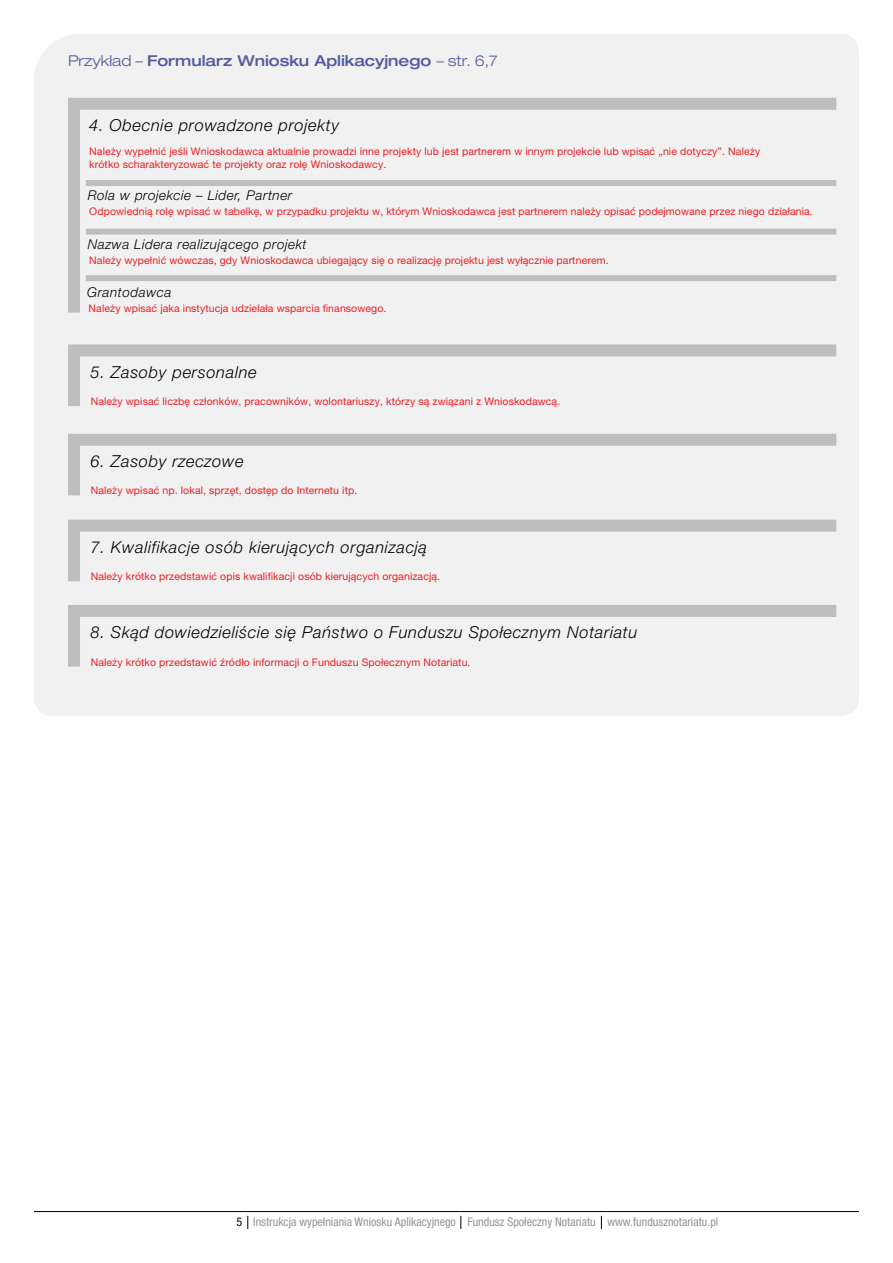
<style>
.page{position:relative;width:893px;height:1263px;background:#fff}
.page>*{position:absolute;margin:0;border:0;box-sizing:border-box;transform-origin:0 0}
.t1{font:italic 300 16.5px "Helvetica Neue LT Pro";letter-spacing:.04em;color:#000}
.t2{font:500 expanded 15px "Helvetica Neue LT Pro";color:#515c9f}
.t3{font:italic 300 13.5px "Helvetica Neue LT Pro";letter-spacing:.04em;color:#000}
.t4{font:condensed 12px "Helvetica Neue LT Pro";color:#939598}
.t5{font:10.5px/12.6px "Helvetica Neue LT Pro";letter-spacing:.01em;color:#ed1d24}
.s1{font-weight:300}
.s2{color:#000}
</style>
<div class="page">
<svg style="left:247px;top:1216px;width:1px;height:13px"></svg>
<svg style="left:461px;top:1216px;width:1px;height:13px"></svg>
<svg style="left:601px;top:1216px;width:1px;height:13px"></svg>
<hr style="left:34px;top:1211px;width:825px;height:1px;background:#000">
<div style="left:34px;top:34px;width:825px;height:682px;background:#f1f1f2"></div>
<svg style="left:62px;top:338px;width:786px;height:80px"></svg>
<svg style="left:62px;top:428px;width:786px;height:79px"></svg>
<svg style="left:62px;top:514px;width:786px;height:79px"></svg>
<svg style="left:62px;top:599px;width:786px;height:79px"></svg>
<svg style="left:62px;top:92px;width:786px;height:233px"></svg>
<div style="left:86px;top:180px;width:750px;height:6px;background:#bcbec0"></div>
<div style="left:86px;top:229px;width:750px;height:6px;background:#bcbec0"></div>
<div style="left:86px;top:275px;width:750px;height:6px;background:#bcbec0"></div>
<h2 class="t2" style="left:68px;top:51px;width:431px"><span class="s1">Przykład –</span> Formularz Wniosku Aplikacyjnego <span class="s1">– str. 6,7</span></h2>
<h1 class="t1" style="left:89px;top:115px;width:251px">4. Obecnie prowadzone projekty</h1>
<p class="t5" style="left:89px;top:145px;width:672px">Należy wypełnić jeśli Wnioskodawca aktualnie prowadzi inne projekty lub jest partnerem w innym projekcie lub wpisać „nie dotyczy”. Należy krótko scharakteryzować te projekty oraz rolę Wnioskodawcy.</p>
<p class="t5" style="left:89px;top:205px;width:725px">Odpowiednią rolę wpisać w tabelkę, w przypadku projektu w, którym Wnioskodawca jest partnerem należy opisać podejmowane przez niego działania.</p>
<p class="t3" style="left:88px;top:188px;width:206px">Rola w projekcie – Lider, Partner</p>
<p class="t3" style="left:88px;top:236px;width:220px">Nazwa Lidera realizującego projekt</p>
<p class="t5" style="left:89px;top:254px;width:521px">Należy wypełnić wówczas, gdy Wnioskodawca ubiegający się o realizację projektu jest wyłącznie partnerem.</p>
<p class="t3" style="left:87px;top:284px;width:86px">Grantodawca</p>
<p class="t5" style="left:89px;top:301px;width:299px">Należy wpisać jaka instytucja udzielała wsparcia finansowego.</p>
<h1 class="t1" style="left:91px;top:362px;width:168px">5. Zasoby personalne</h1>
<p class="t5" style="left:91px;top:395px;width:471px">Należy wpisać liczbę członków, pracowników, wolontariuszy, którzy są związani z Wnioskodawcą.</p>
<h1 class="t1" style="left:91px;top:451px;width:155px">6. Zasoby rzeczowe</h1>
<p class="t5" style="left:91px;top:484px;width:268px">Należy wpisać np. lokal, sprzęt, dostęp do Internetu itp.</p>
<h1 class="t1" style="left:91px;top:537px;width:338px">7. Kwalifikacje osób kierujących organizacją</h1>
<p class="t5" style="left:91px;top:570px;width:351px">Należy krótko przedstawić opis kwalifikacji osób kierujących organizacją.</p>
<h1 class="t1" style="left:91px;top:622px;width:548px">8. Skąd dowiedzieliście się Państwo o Funduszu Społecznym Notariatu</h1>
<p class="t5" style="left:91px;top:655px;width:381px">Należy krótko przedstawić źródło informacji o Funduszu Społecznym Notariatu.</p>
<p class="t4" style="left:237px;top:1215px;width:483px"><span class="s2">5</span> Instrukcja wypełniania Wniosku Aplikacyjnego Fundusz Społeczny Notariatu www.fundusznotariatu.pl</p>
</div>
